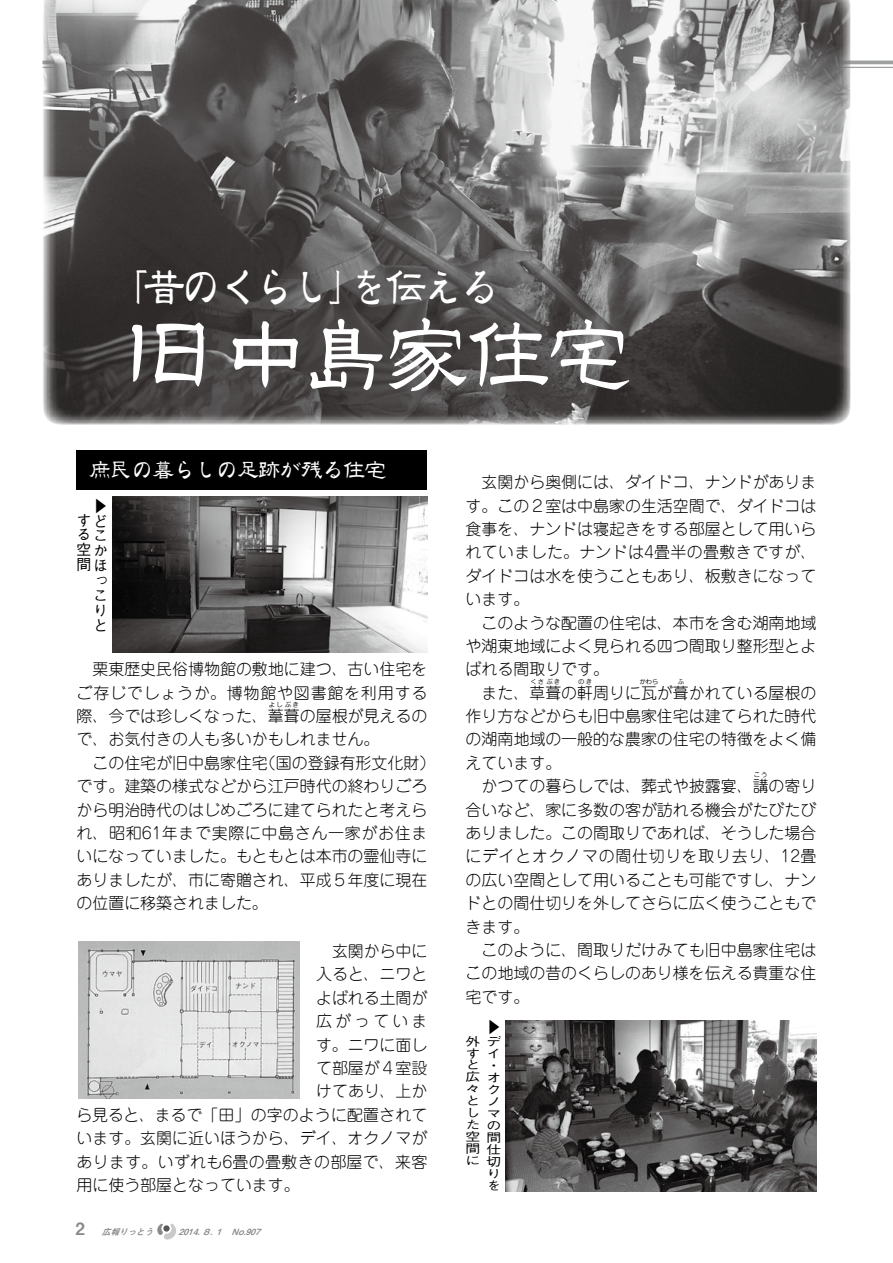
<style>
.page{position:relative;width:893px;height:1263px;background:#fff}
.page>*{position:absolute;margin:0;border:0;box-sizing:border-box;transform-origin:0 0}
.t1{font:88.2px "DC Ho Lei Sho Std W3";color:#fff;scale:.92 1}
.t2{font:43.65px "DC Ho Lei Sho Std W3";letter-spacing:-.08em;color:#fff;scale:.92 1}
.t3{font:22.35px "DC Ho Lei Sho Std W3";color:#fff;scale:.95 1}
.t4{font:300 15.9px/23.4px "Jun 101 Pro";color:#000}
.t5{font:300 15.9px "Jun 101 Pro";letter-spacing:.02em;color:#000}
.t6{font:500 15.9px "Gothic BBB Pro";color:#000}
.t7{font:500 14.85px/15px "Gothic BBB Pro";color:#000;text-align:right}
.t8{font:500 11.85px/12px "Gothic BBB Pro";color:#000;scale:1.25 1}
.t9{font:italic 8.55px "Midashi Go Pro MB31";color:#898989}
.t10{font:6.45px "Jun 201 Pro";letter-spacing:.165em;color:#000}
.s1{font-style:normal;font-size:16.95px}
</style>
<div class="page">
<svg style="left:157px;top:1223px;width:19px;height:17px"></svg>
<hr style="left:43px;top:61px;width:850px;height:3px;background:#9fa0a0">
<hr style="left:43px;top:67px;width:850px;height:1px;background:#9fa0a0">
<img style="left:43px;top:0;width:807px;height:425px">
<img style="left:78px;top:942px;width:222px;height:156px">
<div style="left:77px;top:451px;width:350px;height:39px;background:#000"></div>
<img style="left:113px;top:496px;width:314px;height:157px">
<img style="left:505px;top:1020px;width:311px;height:172px">
<p class="t2" style="left:108px;top:264px;width:428px">「昔のくらし」を伝える</p>
<p class="t1" style="left:128px;top:307px;width:549px">旧中島家住宅</p>
<p class="t3" style="left:89px;top:458px;width:314px">庶民の暮らしの足跡が残る住宅</p>
<p class="t6" style="left:113px;top:497px;width:18px;rotate:90deg">▲</p>
<p class="t7" style="left:77px;top:511px;width:32px">すどるこ空か間ほっ<br>こ<br>り<br>と</p>
<p class="t4" style="left:77px;top:656px;width:352px;text-align:justify">　栗東歴史民俗博物館の敷地に建つ、古い住宅をご存じでしょうか。博物館や図書館を利用する際、今では珍しくなった、葦葺の屋根が見えるの</p>
<p class="t10" style="left:269px;top:700px;width:31px">よしぶき</p>
<p class="t4" style="left:77px;top:726px;width:360px">で、お気付きの人も多いかもしれません。<br>　この住宅が旧中島家住宅（国の登録有形文化財）です。建築の様式などから江戸時代の終わりごろから明治時代のはじめごろに建てられたと考えられ、昭和61年まで実際に中島さん一家がお住まいになっていました。もともとは本市の霊仙寺にありましたが、市に寄贈され、平成５年度に現在の位置に移築されました。</p>
<p class="t4" style="left:316px;top:937px;width:113px">　玄関から中に</p>
<p class="t4" style="left:316px;top:961px;width:113px">入ると、ニワと</p>
<p class="t4" style="left:316px;top:984px;width:113px">よばれる土間が</p>
<p class="t4" style="left:316px;top:1008px;width:113px">広がっていま</p>
<p class="t4" style="left:316px;top:1031px;width:113px">す。ニワに面し</p>
<p class="t4" style="left:316px;top:1054px;width:113px">て部屋が４室設</p>
<p class="t4" style="left:316px;top:1078px;width:113px">けてあり、上か</p>
<p class="t4" style="left:77px;top:1101px;width:352px">ら見ると、まるで「田」の字のように配置されて</p>
<p class="t4" style="left:77px;top:1125px;width:352px">います。玄関に近いほうから、デイ、オクノマが</p>
<p class="t5" style="left:77px;top:1149px;width:352px">あります。いずれも6畳の畳敷きの部屋で、来客</p>
<p class="t4" style="left:77px;top:1171px;width:225px">用に使う部屋となっています。</p>
<p class="t9" style="left:75px;top:1225px;width:190px"><span class="s1">2</span> 広報りっとう　　　2014. ８. １　No.907</p>
<p class="t4" style="left:466px;top:469px;width:352px">　玄関から奥側には、ダイドコ、ナンドがあります。この２室は中島家の生活空間で、ダイドコは食事を、ナンドは寝起きをする部屋として用いられていました。ナンドは4畳半の畳敷きですが、ダイドコは水を使うこともあり、板敷きになっています。<br>　このような配置の住宅は、本市を含む湖南地域や湖東地域によく見られる四つ間取り整形型とよばれる間取りです。<br>　また、草葺の軒周りに瓦が葺かれている屋根の</p>
<p class="t10" style="left:530px;top:676px;width:31px">くさぶき</p>
<p class="t10" style="left:578px;top:676px;width:15px">のき</p>
<p class="t10" style="left:639px;top:676px;width:21px">かわら</p>
<p class="t10" style="left:678px;top:676px;width:8px">ふ</p>
<p class="t4" style="left:466px;top:702px;width:352px">作り方などからも旧中島家住宅は建てられた時代の湖南地域の一般的な農家の住宅の特徴をよく備えています。<br>　かつての暮らしでは、葬式や披露宴、講の寄り</p>
<p class="t10" style="left:754px;top:770px;width:15px">こう</p>
<p class="t4" style="left:466px;top:796px;width:352px">合いなど、家に多数の客が訪れる機会がたびたびありました。この間取りであれば、そうした場合にデイとオクノマの間仕切りを取り去り、12畳の広い空間として用いることも可能ですし、ナンドとの間仕切りを外してさらに広く使うこともできます。<br>　このように、間取りだけみても旧中島家住宅はこの地域の昔のくらしのあり様を伝える貴重な住宅です。</p>
<p class="t6" style="left:506px;top:1019px;width:18px;rotate:90deg">▲</p>
<p class="t8" style="left:466px;top:1034px;width:13px">外すと広々とした空間に</p>
<p class="t8" style="left:486px;top:1034px;width:13px">デイ・オクノマの間仕切りを</p>
</div>
